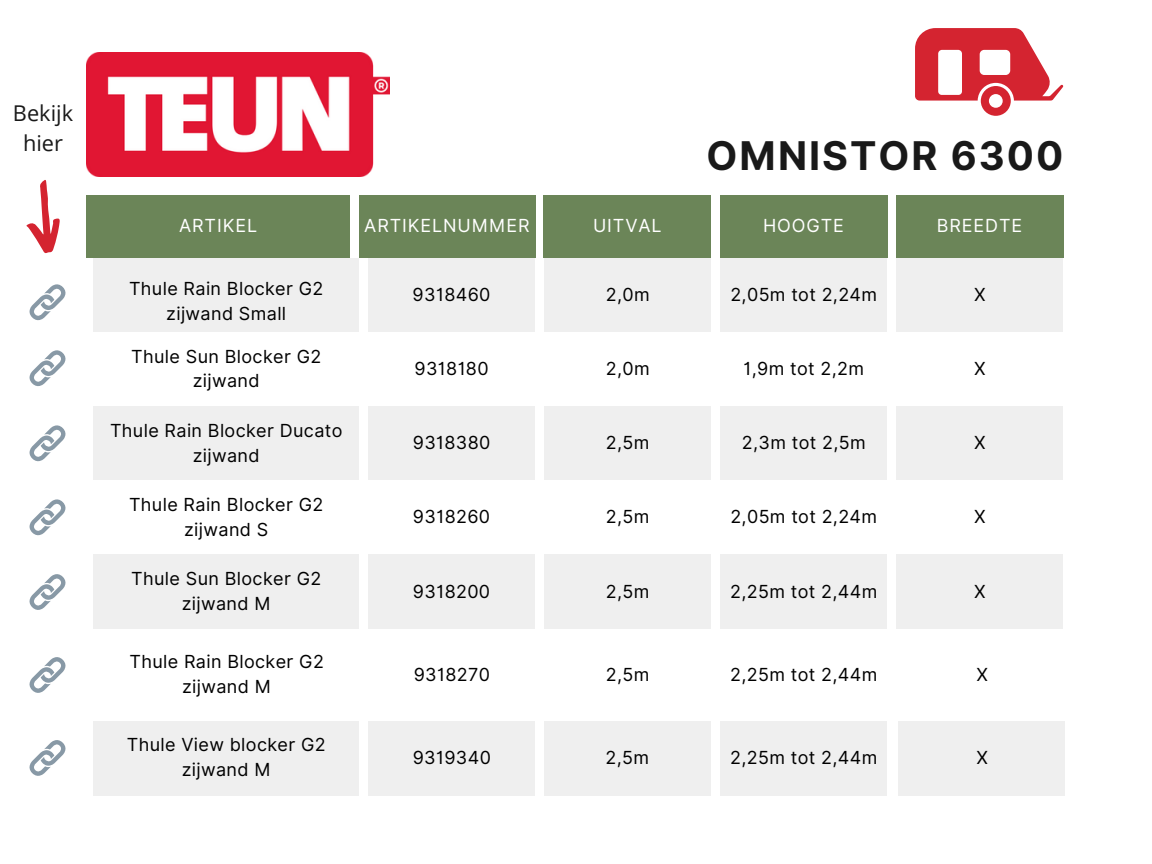
<style>
.page{position:relative;width:1152px;height:864px;background:#fff}
.page>*{position:absolute;margin:0;border:0;box-sizing:border-box;transform-origin:0 0}
.t1{font:700 39.6px "Inter";letter-spacing:.05em;color:#191919}
.t2{font:21.75px/30.3px "Open Sans";color:#191919;text-align:center}
.t3{font:18px/24.8px "Inter";letter-spacing:.02em;color:#000;text-align:center}
.t4{font:18px "Inter";letter-spacing:.05em;color:#fff}
</style>
<div class="page">
<div style="left:86px;top:195px;width:264px;height:63px;background:#6b8558"></div>
<div style="left:359px;top:195px;width:177px;height:63px;background:#6b8558"></div>
<div style="left:544px;top:195px;width:167px;height:63px;background:#6b8558"></div>
<div style="left:720px;top:195px;width:167px;height:63px;background:#6b8558"></div>
<div style="left:896px;top:195px;width:167px;height:63px;background:#6b8558"></div>
<div style="left:94px;top:258px;width:265px;height:89px;background:#efefef"></div>
<div style="left:94px;top:332px;width:265px;height:75px;background:#fff"></div>
<div style="left:94px;top:406px;width:265px;height:75px;background:#efefef"></div>
<div style="left:94px;top:555px;width:265px;height:74px;background:#efefef"></div>
<div style="left:368px;top:258px;width:167px;height:75px;background:#efefef"></div>
<div style="left:544px;top:258px;width:167px;height:75px;background:#efefef"></div>
<div style="left:368px;top:332px;width:167px;height:75px;background:#fff"></div>
<div style="left:544px;top:332px;width:167px;height:75px;background:#fff"></div>
<div style="left:368px;top:407px;width:167px;height:74px;background:#efefef"></div>
<div style="left:544px;top:407px;width:167px;height:74px;background:#efefef"></div>
<div style="left:368px;top:555px;width:167px;height:74px;background:#efefef"></div>
<div style="left:544px;top:555px;width:167px;height:74px;background:#efefef"></div>
<div style="left:720px;top:258px;width:167px;height:75px;background:#efefef"></div>
<div style="left:720px;top:332px;width:167px;height:75px;background:#fff"></div>
<div style="left:720px;top:407px;width:167px;height:74px;background:#efefef"></div>
<div style="left:720px;top:555px;width:167px;height:74px;background:#efefef"></div>
<div style="left:896px;top:258px;width:167px;height:75px;background:#efefef"></div>
<div style="left:896px;top:332px;width:167px;height:75px;background:#fff"></div>
<div style="left:896px;top:407px;width:167px;height:74px;background:#efefef"></div>
<div style="left:896px;top:555px;width:167px;height:74px;background:#efefef"></div>
<img style="left:86px;top:53px;width:303px;height:124px">
<svg style="left:915px;top:28px;width:148px;height:88px"></svg>
<div style="left:94px;top:721px;width:265px;height:74px;background:#efefef"></div>
<div style="left:368px;top:721px;width:167px;height:74px;background:#efefef"></div>
<div style="left:544px;top:721px;width:166px;height:74px;background:#efefef"></div>
<div style="left:720px;top:721px;width:167px;height:74px;background:#efefef"></div>
<div style="left:899px;top:721px;width:166px;height:74px;background:#efefef"></div>
<svg style="left:26px;top:180px;width:34px;height:73px"></svg>
<svg style="left:29px;top:284px;width:37px;height:37px"></svg>
<svg style="left:29px;top:350px;width:37px;height:36px"></svg>
<svg style="left:29px;top:425px;width:37px;height:37px"></svg>
<svg style="left:29px;top:499px;width:37px;height:37px"></svg>
<svg style="left:29px;top:574px;width:37px;height:36px"></svg>
<svg style="left:29px;top:657px;width:37px;height:36px"></svg>
<svg style="left:29px;top:740px;width:37px;height:36px"></svg>
<p class="t2" style="left:13px;top:97px;width:62px">Bekijk hier</p>
<h1 class="t1" style="left:707px;top:132px;width:358px">OMNISTOR 6300</h1>
<p class="t4" style="left:179px;top:215px;width:80px">ARTIKEL</p>
<p class="t4" style="left:364px;top:215px;width:167px">ARTIKELNUMMER</p>
<p class="t4" style="left:593px;top:215px;width:70px">UITVAL</p>
<p class="t4" style="left:763px;top:215px;width:82px">HOOGTE</p>
<p class="t4" style="left:937px;top:215px;width:87px">BREEDTE</p>
<p class="t3" style="left:129px;top:276px;width:196px">Thule Rain Blocker G2 zijwand Small</p>
<p class="t3" style="left:131px;top:344px;width:192px">Thule Sun Blocker G2 zijwand</p>
<p class="t3" style="left:110px;top:418px;width:234px">Thule Rain Blocker Ducato zijwand</p>
<p class="t3" style="left:129px;top:492px;width:196px">Thule Rain Blocker G2 zijwand S</p>
<p class="t3" style="left:131px;top:566px;width:192px">Thule Sun Blocker G2 zijwand M</p>
<p class="t3" style="left:129px;top:649px;width:196px">Thule Rain Blocker G2 zijwand M</p>
<p class="t3" style="left:127px;top:732px;width:201px">Thule View blocker G2 zijwand M</p>
<p class="t3" style="left:413px;top:282px;width:79px">9318460</p>
<p class="t3" style="left:606px;top:282px;width:45px">2,0m</p>
<p class="t3" style="left:415px;top:356px;width:76px">9318180</p>
<p class="t3" style="left:606px;top:356px;width:45px">2,0m</p>
<p class="t3" style="left:413px;top:430px;width:79px">9318380</p>
<p class="t3" style="left:606px;top:430px;width:45px">2,5m</p>
<p class="t3" style="left:413px;top:505px;width:79px">9318260</p>
<p class="t3" style="left:606px;top:505px;width:45px">2,5m</p>
<p class="t3" style="left:413px;top:579px;width:79px">9318200</p>
<p class="t3" style="left:606px;top:579px;width:45px">2,5m</p>
<p class="t3" style="left:414px;top:662px;width:78px">9318270</p>
<p class="t3" style="left:606px;top:662px;width:45px">2,5m</p>
<p class="t3" style="left:413px;top:745px;width:80px">9319340</p>
<p class="t3" style="left:606px;top:745px;width:45px">2,5m</p>
<p class="t3" style="left:730px;top:282px;width:148px">2,05m tot 2,24m</p>
<p class="t3" style="left:744px;top:356px;width:122px">1,9m tot 2,2m</p>
<p class="t3" style="left:742px;top:430px;width:125px">2,3m tot 2,5m</p>
<p class="t3" style="left:730px;top:505px;width:148px">2,05m tot 2,24m</p>
<p class="t3" style="left:730px;top:579px;width:149px">2,25m tot 2,44m</p>
<p class="t3" style="left:730px;top:662px;width:149px">2,25m tot 2,44m</p>
<p class="t3" style="left:730px;top:745px;width:149px">2,25m tot 2,44m</p>
<p class="t3" style="left:974px;top:282px;width:13px">X</p>
<p class="t3" style="left:974px;top:356px;width:13px">X</p>
<p class="t3" style="left:974px;top:430px;width:13px">X</p>
<p class="t3" style="left:974px;top:505px;width:13px">X</p>
<p class="t3" style="left:974px;top:579px;width:13px">X</p>
<p class="t3" style="left:976px;top:662px;width:13px">X</p>
<p class="t3" style="left:976px;top:745px;width:13px">X</p>
</div>
